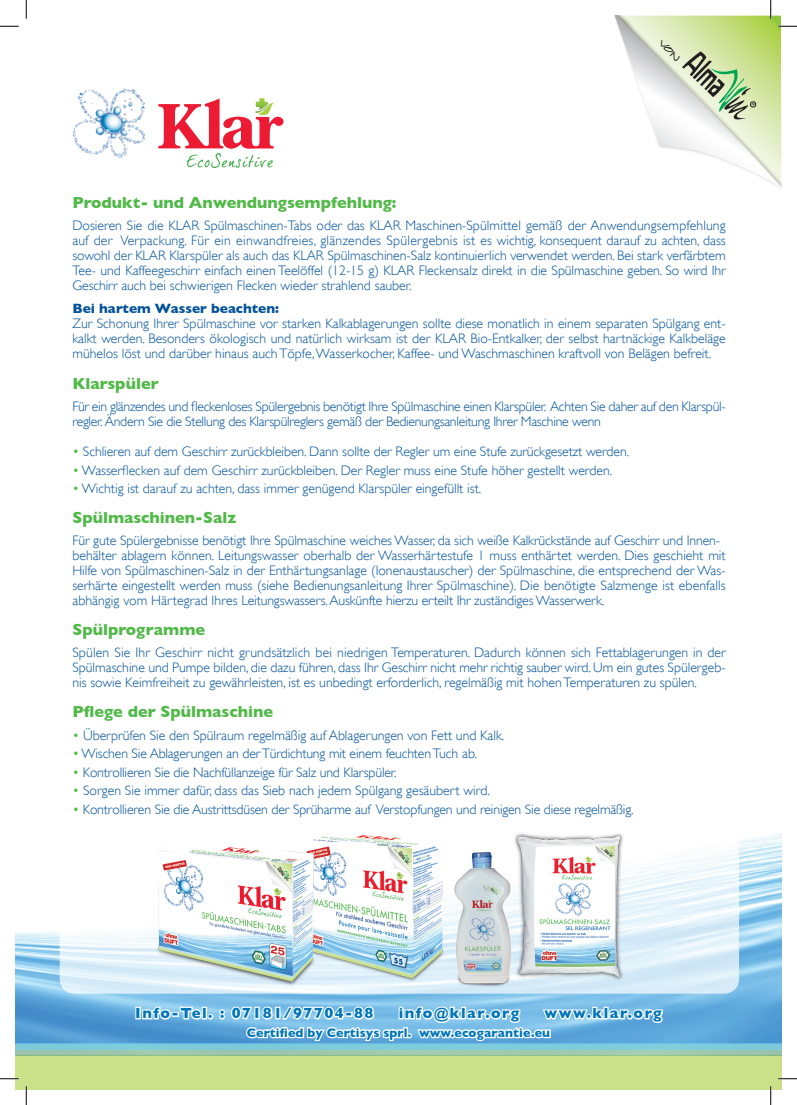
<style>
.page{position:relative;width:797px;height:1105px;background:#fff}
.page>*{position:absolute;margin:0;border:0;box-sizing:border-box;transform-origin:0 0}
.t1{font:700 16.25px "Gill Sans";color:#51b948}
.t2{font:700 15px "Gill Sans";letter-spacing:.1em;color:#0076b9}
.t3{font:300 13.75px/15px "Gill Sans";color:#01529a;text-align:justify}
.t4{font:300 13.75px/15px "Gill Sans";letter-spacing:-.02em;color:#01529a}
.t5{font:700 13.75px "Gill Sans";color:#01529a}
.t6{font:700 12.5px "Gill Sans";letter-spacing:.01em;color:#0076b9}
.s1{color:#51b948}
</style>
<div class="page">
<img style="left:16px;top:833px;width:765px;height:210px">
<svg style="left:16px;top:1049px;width:765px;height:40px;background:#c1dc8f"></svg>
<div style="left:16px;top:1043px;width:765px;height:6px;background:#7fccda"></div>
<svg style="left:165px;top:98px;width:118px;height:70px"></svg>
<img style="left:72px;top:88px;width:93px;height:71px">
<svg style="left:83px;top:91px;width:17px;height:13px"></svg>
<svg style="left:60px;top:708px;width:679px;height:286px"></svg>
<div style="left:135px;top:1007px;width:6px;height:12px;border:2px solid #fff"></div>
<svg style="left:141px;top:1004px;width:526px;height:40px"></svg>
<img style="left:299px;top:822px;width:149px;height:162px">
<img style="left:151px;top:825px;width:169px;height:164px">
<img style="left:453px;top:850px;width:59px;height:137px">
<img style="left:512px;top:831px;width:116px;height:152px">
<svg style="left:0;top:25px;width:19px;height:2px"></svg>
<svg style="left:0;top:1078px;width:19px;height:1px"></svg>
<svg style="left:778px;top:1078px;width:19px;height:1px"></svg>
<svg style="left:25px;top:0;width:2px;height:19px"></svg>
<svg style="left:25px;top:1086px;width:2px;height:19px"></svg>
<svg style="left:770px;top:1086px;width:1px;height:19px"></svg>
<svg style="left:614px;top:0;width:183px;height:188px"></svg>
<p class="t1" style="left:72px;top:193px;width:325px">Produkt- und Anwendungsempfehlung:</p>
<p class="t3" style="left:72px;top:218px;width:654px">Dosieren Sie die KLAR Spülmaschinen-Tabs oder das KLAR Maschinen-Spülmittel gemäß der Anwendungsempfehlung auf der Verpackung. Für ein einwandfreies, glänzendes Spülergebnis ist es wichtig, konsequent darauf zu achten, dass sowohl der KLAR Klarspüler als auch das KLAR Spülmaschinen-Salz kontinuierlich verwendet werden. Bei stark verfärbtem Tee- und Kaffeegeschirr einfach einen Teelöffel (12-15 g) KLAR Fleckensalz direkt in die Spülmaschine geben. So wird Ihr Geschirr auch bei schwierigen Flecken wieder strahlend sauber.</p>
<p class="t5" style="left:72px;top:300px;width:208px">Bei hartem Wasser beachten:</p>
<p class="t3" style="left:72px;top:315px;width:655px;line-height:15.4px">Zur Schonung Ihrer Spülmaschine vor starken Kalkablagerungen sollte diese monatlich in einem separaten Spülgang ent&shy;kalkt werden. Besonders ökologisch und natürlich wirksam ist der KLAR Bio-Entkalker, der selbst hartnäckige Kalkbeläge mühelos löst und darüber hinaus auch Töpfe, Wasserkocher, Kaffee- und Waschmaschinen kraftvoll von Belägen befreit.</p>
<p class="t1" style="left:72px;top:374px;width:88px">Klarspüler</p>
<p class="t4" style="left:72px;top:399px;width:654px">Für ein glänzendes und fleckenloses Spülergebnis benötigt Ihre Spülmaschine einen Klarspüler. Achten Sie daher auf den Klarspül&shy;regler. Ändern Sie die Stellung des Klarspülreglers gemäß der Bedienungsanleitung Ihrer Maschine wenn</p>
<p class="t3" style="left:72px;top:444px;width:558px"><span class="s1">•</span> Schlieren auf dem Geschirr zurückbleiben. Dann sollte der Regler um eine Stufe zurückgesetzt werden.</p>
<p class="t3" style="left:72px;top:463px;width:541px"><span class="s1">•</span> Wasserflecken auf dem Geschirr zurückbleiben. Der Regler muss eine Stufe höher gestellt werden.</p>
<p class="t3" style="left:72px;top:481px;width:410px"><span class="s1">•</span> Wichtig ist darauf zu achten, dass immer genügend Klarspüler eingefüllt ist.</p>
<p class="t1" style="left:72px;top:508px;width:165px">Spülmaschinen-Salz</p>
<p class="t3" style="left:72px;top:533px;width:654px;text-align:left">Für gute Spülergebnisse benötigt Ihre Spülmaschine weiches Wasser, da sich weiße Kalkrückstände auf Geschirr und Innen&shy;behälter ablagern können. Leitungswasser oberhalb der Wasserhärtestufe 1 muss enthärtet werden. Dies geschieht mit Hilfe von Spülmaschinen-Salz in der Enthärtungsanlage (Ionenaustauscher) der Spülmaschine, die entsprechend der Was&shy;serhärte eingestellt werden muss (siehe Bedienungsanleitung Ihrer Spülmaschine). Die benötigte Salzmenge ist ebenfalls abhängig vom Härtegrad Ihres Leitungswassers. Auskünfte hierzu erteilt Ihr zuständiges Wasserwerk.</p>
<p class="t1" style="left:72px;top:620px;width:134px">Spülprogramme</p>
<p class="t3" style="left:72px;top:645px;width:654px">Spülen Sie Ihr Geschirr nicht grundsätzlich bei niedrigen Temperaturen. Dadurch können sich Fettablagerungen in der Spülmaschine und Pumpe bilden, die dazu führen, dass Ihr Geschirr nicht mehr richtig sauber wird. Um ein gutes Spülergeb&shy;nis sowie Keimfreiheit zu gewährleisten, ist es unbedingt erforderlich, regelmäßig mit hohen Temperaturen zu spülen.</p>
<p class="t1" style="left:72px;top:702px;width:202px">Pflege der Spülmaschine</p>
<p class="t3" style="left:72px;top:727px;width:433px"><span class="s1">•</span> Überprüfen Sie den Spülraum regelmäßig auf Ablagerungen von Fett und Kalk.</p>
<p class="t3" style="left:72px;top:746px;width:406px"><span class="s1">•</span> Wischen Sie Ablagerungen an der Türdichtung mit einem feuchten Tuch ab.</p>
<p class="t3" style="left:72px;top:764px;width:326px"><span class="s1">•</span> Kontrollieren Sie die Nachfüllanzeige für Salz und Klarspüler.</p>
<p class="t3" style="left:72px;top:783px;width:419px"><span class="s1">•</span> Sorgen Sie immer dafür, dass das Sieb nach jedem Spülgang gesäubert wird.</p>
<p class="t3" style="left:72px;top:802px;width:562px"><span class="s1">•</span> Kontrollieren Sie die Austrittsdüsen der Sprüharme auf Verstopfungen und reinigen Sie diese regelmäßig.</p>
<p class="t2" style="left:135px;top:1004px;width:240px">Info-Tel. : 07181/97704-88</p>
<p class="t2" style="left:399px;top:1004px;width:122px">info@klar.org</p>
<p class="t2" style="left:544px;top:1004px;width:119px">www.klar.org</p>
<p class="t6" style="left:247px;top:1025px;width:305px">Certified by Certisys sprl. www.ecogarantie.eu</p>
</div>
